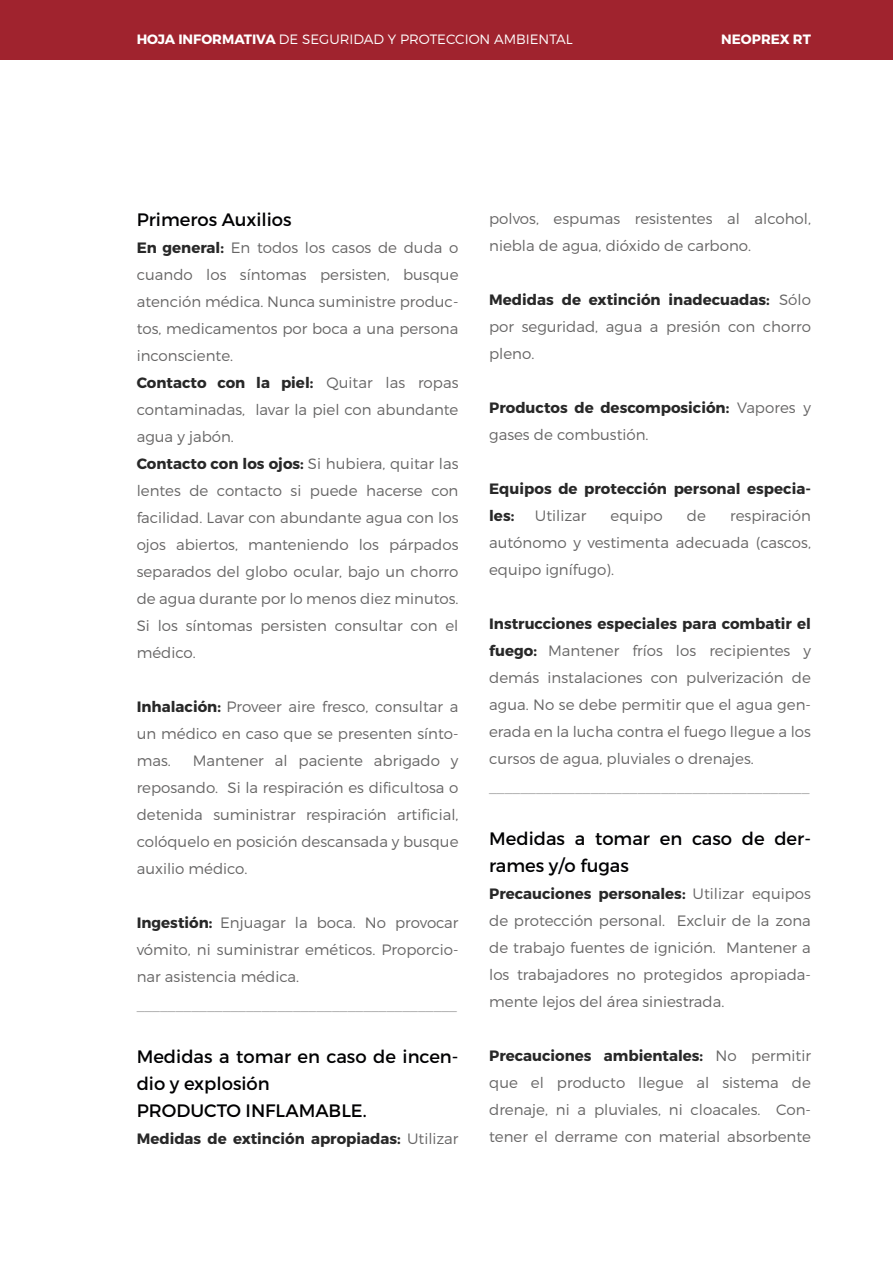
<style>
.page{position:relative;width:893px;height:1263px;background:#fff}
.page>*{position:absolute;margin:0;border:0;box-sizing:border-box;transform-origin:0 0}
.t1{font:18px/27px "Montserrat";color:#010002}
.t2{font:300 15px/27px "Montserrat";color:#666565;text-align:justify}
.t3{font:700 15px/27px "Montserrat";color:#282828}
.t4{font:300 15px "Montserrat";color:#a0a0a0;scale:.94 1}
.t5{font:300 13.5px "Montserrat";color:#fff}
.t6{font:700 13.5px "Montserrat";color:#fff}
.s1{font-weight:700}
.s2{font-weight:700;color:#282828}
.s3{font-weight:300;color:#666565}
</style>
<div class="page">
<div style="left:0;top:0;width:892px;height:60px;background:#a0232e"></div>
<p class="t5" style="left:137px;top:31px;width:437px"><span class="s1">HOJA INFORMATIVA</span> DE SEGURIDAD Y PROTECCION AMBIENTAL</p>
<p class="t6" style="left:721px;top:31px;width:91px">NEOPREX RT</p>
<p class="t1" style="left:137px;top:206px;width:156px">Primeros Auxilios</p>
<p class="t2" style="left:137px;top:233px;width:323px;text-align:left"><span class="s2">En general:</span> En todos los casos de duda o cuando los síntomas persisten, busque atención médica. Nunca suministre produc&shy;tos, medicamentos por boca a una persona inconsciente.<br><span class="s2">Contacto con la piel:</span> Quitar las ropas contaminadas, lavar la piel con abundante agua y jabón.<br><span class="s2">Contacto con los ojos:</span> Si hubiera, quitar las lentes de contacto si puede hacerse con facilidad. Lavar con abundante agua con los ojos abiertos, manteniendo los párpados separados del globo ocular, bajo un chorro de agua durante por lo menos diez minutos.<br>Si los síntomas persisten consultar con el médico.</p>
<p class="t2" style="left:137px;top:692px;width:323px"><span class="s2">Inhalación:</span> Proveer aire fresco, consultar a un médico en caso que se presenten sínto&shy;mas.</p>
<p class="t2" style="left:137px;top:746px;width:323px;text-indent:56px">Mantener al paciente abrigado y reposando. Si la respiración es dificultosa o detenida suministrar respiración artificial, colóquelo en posición descansada y busque auxilio médico.</p>
<p class="t2" style="left:137px;top:908px;width:323px"><span class="s2">Ingestión:</span> Enjuagar la boca. No provocar vómito, ni suministrar eméticos. Proporcio&shy;nar asistencia médica.</p>
<p class="t4" style="left:137px;top:994px;width:342px">_________________________________________</p>
<p class="t1" style="left:137px;top:1043px;width:323px">Medidas a tomar en caso de incen&shy;dio y explosión<br>PRODUCTO INFLAMABLE.</p>
<p class="t3" style="left:137px;top:1125px;width:323px">Medidas de extinción apropiadas: <span class="s3">Utilizar</span></p>
<p class="t2" style="left:489px;top:205px;width:323px">polvos, espumas resistentes al alcohol, niebla de agua, dióxido de carbono.</p>
<p class="t2" style="left:489px;top:286px;width:323px"><span class="s2">Medidas de extinción inadecuadas:</span> Sólo por seguridad, agua a presión con chorro pleno.</p>
<p class="t3" style="left:489px;top:394px;width:323px">Productos de descomposición: <span class="s3">Vapores y gases de combustión.</span></p>
<p class="t3" style="left:489px;top:475px;width:323px">Equipos de protección personal especia&shy;les:</p>
<p class="t2" style="left:489px;top:502px;width:323px;text-indent:241px">respiración autónomo y vestimenta adecuada (cascos, equipo ignífugo).</p>
<p class="t2" style="left:489px;top:610px;width:323px"><span class="s2">Instrucciones especiales para combatir el fuego:</span> Mantener fríos los recipientes y demás instalaciones con pulverización de agua. No se debe permitir que el agua gen&shy;erada en la lucha contra el fuego llegue a los cursos de agua, pluviales o drenajes.</p>
<p class="t4" style="left:489px;top:777px;width:342px">_________________________________________</p>
<p class="t1" style="left:489px;top:825px;width:323px">Medidas a tomar en caso de der&shy;rames y/o fugas</p>
<p class="t2" style="left:489px;top:880px;width:323px"><span class="s2">Precauciones personales:</span> Utilizar equipos de protección personal. Excluir de la zona de trabajo fuentes de ignición. Mantener a los trabajadores no protegidos apropiada&shy;mente lejos del área siniestrada.</p>
<p class="t2" style="left:489px;top:1042px;width:323px"><span class="s2">Precauciones ambientales:</span> No permitir que el producto llegue al sistema de drenaje, ni a pluviales, ni cloacales. Con&shy;tener el derrame con material absorbente</p>
<p class="t2" style="left:535px;top:502px;width:53px">Utilizar</p>
<p class="t2" style="left:610px;top:502px;width:54px">equipo</p>
<p class="t2" style="left:687px;top:502px;width:21px">de</p>
</div>
